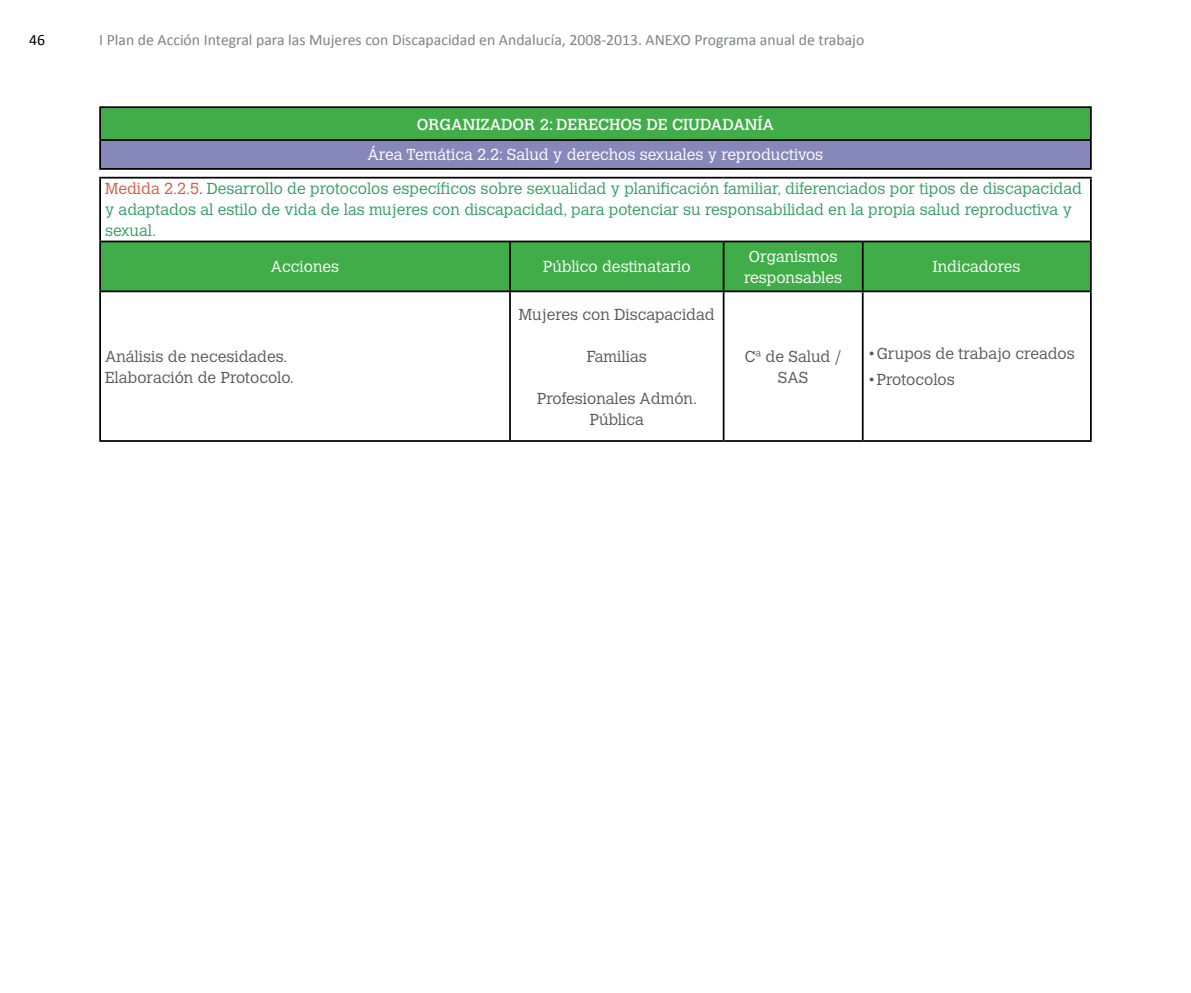
<style>
.page{position:relative;width:1191px;height:993px;background:#fff}
.page>*{position:absolute;margin:0;border:0;box-sizing:border-box;transform-origin:0 0}
.t1{font:300 15.75px/34.1px "Calvert";color:#339d65;text-align:center}
.t2{font:300 15.75px/21px "Calvert";color:#58595b;text-align:center}
.t3{font:15.75px "Calibri";color:#808285}
.t4{font:300 15.75px/21px "Calvert";color:#fff;text-align:center}
.t5{font:15.75px "Calvert";color:#fff}
.t6{font:15.75px "Calibri";color:#000}
.s1{color:#fff}
.s2{color:#d95943}
.s3{color:#58595b}
</style>
<div class="page">
<div style="left:100px;top:107px;width:990px;height:33px;background:#41ad49"></div>
<div style="left:100px;top:140px;width:990px;height:29px;background:#8788ba"></div>
<hr style="left:1090px;top:108px;width:1px;height:31px;background:#000">
<svg style="left:1090px;top:141px;width:1px;height:27px"></svg>
<hr style="left:99px;top:168px;width:992px;height:2px;background:#000">
<hr style="left:99px;top:106px;width:992px;height:2px;background:#000">
<hr style="left:99px;top:108px;width:2px;height:31px;background:#000">
<hr style="left:99px;top:141px;width:2px;height:27px;background:#000">
<hr style="left:99px;top:139px;width:992px;height:2px;background:#000">
<div style="left:101px;top:242px;width:989px;height:48px;background:#41ad49"></div>
<hr style="left:509px;top:292px;width:2px;height:148px;background:#000">
<hr style="left:722px;top:292px;width:2px;height:148px;background:#000">
<hr style="left:862px;top:292px;width:1px;height:148px;background:#000">
<hr style="left:99px;top:177px;width:411px;height:1px;background:#000">
<hr style="left:99px;top:178px;width:2px;height:62px;background:#000">
<hr style="left:510px;top:177px;width:213px;height:1px;background:#000">
<hr style="left:723px;top:177px;width:139px;height:1px;background:#000">
<hr style="left:862px;top:177px;width:229px;height:1px;background:#000">
<hr style="left:1090px;top:178px;width:1px;height:62px;background:#000">
<hr style="left:99px;top:240px;width:411px;height:2px;background:#000">
<hr style="left:99px;top:242px;width:2px;height:48px;background:#000">
<hr style="left:510px;top:240px;width:213px;height:2px;background:#000">
<hr style="left:509px;top:242px;width:2px;height:48px;background:#000">
<hr style="left:723px;top:240px;width:139px;height:2px;background:#000">
<hr style="left:722px;top:242px;width:2px;height:48px;background:#000">
<hr style="left:862px;top:240px;width:229px;height:2px;background:#000">
<hr style="left:862px;top:242px;width:1px;height:48px;background:#000">
<hr style="left:1090px;top:242px;width:1px;height:48px;background:#000">
<hr style="left:99px;top:290px;width:411px;height:2px;background:#000">
<hr style="left:99px;top:292px;width:2px;height:148px;background:#000">
<hr style="left:510px;top:290px;width:213px;height:2px;background:#000">
<hr style="left:723px;top:290px;width:139px;height:2px;background:#000">
<hr style="left:862px;top:290px;width:229px;height:2px;background:#000">
<hr style="left:1090px;top:292px;width:1px;height:148px;background:#000">
<hr style="left:99px;top:440px;width:411px;height:1px;background:#000">
<hr style="left:510px;top:440px;width:213px;height:1px;background:#000">
<hr style="left:723px;top:440px;width:139px;height:1px;background:#000">
<hr style="left:862px;top:440px;width:229px;height:1px;background:#000">
<p class="t6" style="left:29px;top:30px;width:17px">46</p>
<p class="t3" style="left:99px;top:30px;width:766px">I Plan de Acción Integral para las Mujeres con Discapacidad en Andalucía, 2008-2013. ANEXO Programa anual de trabajo</p>
<p class="t5" style="left:417px;top:115px;width:358px">ORGANIZADOR 2: DERECHOS DE CIUDADANÍA</p>
<p class="t1" style="left:105px;top:138px;width:978px"><span class="s1">Área Temática 2.2: Salud y derechos sexuales y reproductivos<br></span><span class="s2">Medida 2.2.5</span><span class="s3">.</span> Desarrollo de protocolos específicos sobre sexualidad y planificación familiar, diferenciados por tipos de discapacidad</p>
<p class="t1" style="left:105px;top:200px;width:968px;line-height:21px;text-align:left">y adaptados al estilo de vida de las mujeres con discapacidad, para potenciar su responsabilidad en la propia salud reproductiva y sexual.</p>
<p class="t4" style="left:271px;top:256px;width:70px">Acciones</p>
<p class="t4" style="left:543px;top:256px;width:149px">Público destinatario</p>
<p class="t4" style="left:744px;top:246px;width:100px">Organismos responsables</p>
<p class="t4" style="left:933px;top:256px;width:89px">Indicadores</p>
<p class="t2" style="left:105px;top:346px;width:190px;text-align:left">Análisis de necesidades.<br>Elaboración de Protocolo.</p>
<p class="t2" style="left:519px;top:304px;width:197px">Mujeres con Discapacidad</p>
<p class="t2" style="left:587px;top:345px;width:61px">Familias</p>
<p class="t2" style="left:537px;top:387px;width:161px">Profesionales Admón.<br>Pública</p>
<p class="t2" style="left:745px;top:345px;width:98px">Cª de Salud /<br>SAS</p>
<p class="t2" style="left:867px;top:343px;width:209px">• Grupos de trabajo creados</p>
<p class="t2" style="left:867px;top:369px;width:89px">• Protocolos</p>
</div>
